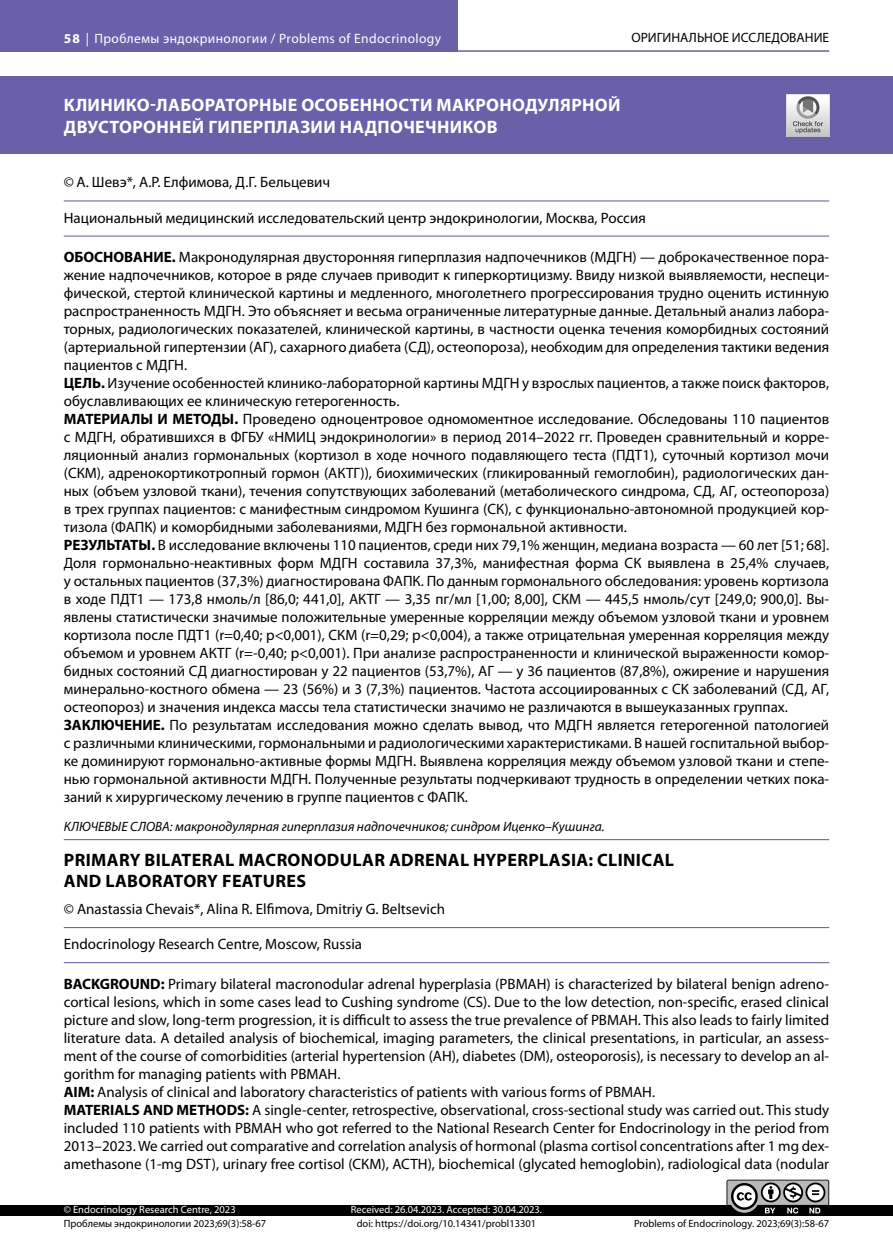
<style>
.page{position:relative;width:893px;height:1255px;background:#fff}
.page>*{position:absolute;margin:0;border:0;box-sizing:border-box;transform-origin:0 0}
.t1{font:700 18px/21.6px "Myriad Pro";letter-spacing:.02em;color:#fff}
.t2{font:700 18px/21.6px "Myriad Pro";letter-spacing:.02em;color:#000}
.t3{font:15px/18px "Myriad Pro";color:#000}
.t4{font:italic 13.5px "Myriad Pro";color:#000}
.t5{font:13.5px "Myriad Pro";letter-spacing:.03em;color:#fff}
.t6{font:13.5px "Myriad Pro";color:#000}
.t7{font:10.5px "Myriad Pro";color:#000}
.t8{font:10.5px "Myriad Pro";color:#fff}
.s1{font-weight:700}
</style>
<div class="page">
<hr style="left:0;top:50px;width:829px;height:2px;background:#6960aa">
<div style="left:0;top:0;width:457px;height:51px;background:#6960aa"></div>
<hr style="left:64px;top:200px;width:765px;height:1px;background:#6960aa">
<hr style="left:64px;top:235px;width:765px;height:1px;background:#6960aa">
<hr style="left:64px;top:839px;width:765px;height:1px;background:#6960aa">
<hr style="left:64px;top:927px;width:765px;height:1px;background:#6960aa">
<hr style="left:64px;top:962px;width:765px;height:1px;background:#6960aa">
<div style="left:0;top:1204px;width:893px;height:11px;background:#000"></div>
<div style="left:0;top:77px;width:893px;height:77px;background:#6960aa"></div>
<svg style="left:726px;top:1179px;width:103px;height:35px"></svg>
<img style="left:787px;top:94px;width:42px;height:43px">
<p class="t5" style="left:64px;top:30px;width:379px"><span class="s1">58</span> | Проблемы эндокринологии / Problems of Endocrinology</p>
<p class="t6" style="left:631px;top:29px;width:199px">ОРИГИНАЛЬНОЕ ИССЛЕДОВАНИЕ</p>
<p class="t1" style="left:64px;top:94px;width:558px">КЛИНИКО-ЛАБОРАТОРНЫЕ ОСОБЕННОСТИ МАКРОНОДУЛЯРНОЙ<br>ДВУСТОРОННЕЙ ГИПЕРПЛАЗИИ НАДПОЧЕЧНИКОВ</p>
<p class="t3" style="left:64px;top:172px;width:268px">© А. Шевэ*, А.Р. Елфимова, Д.Г. Бельцевич</p>
<p class="t3" style="left:64px;top:208px;width:584px">Национальный медицинский исследовательский центр эндокринологии, Москва, Россия</p>
<p class="t3" style="left:64px;top:248px;width:767px"><span class="s1">ОБОСНОВАНИЕ.</span> Макронодулярная двусторонняя гиперплазия надпочечников (МДГН) — доброкачественное пора&shy;жение надпочечников, которое в ряде случаев приводит к гиперкортицизму. Ввиду низкой выявляемости, неспеци&shy;фической, стертой клинической картины и медленного, многолетнего прогрессирования трудно оценить истинную распространенность МДГН. Это объясняет и весьма ограниченные литературные данные. Детальный анализ лабора&shy;торных, радиологических показателей, клинической картины, в частности оценка течения коморбидных состояний (артериальной гипертензии (АГ), сахарного диабета (СД), остеопороза), необходим для определения тактики ведения пациентов с МДГН.<br><span class="s1">ЦЕЛЬ.</span> Изучение особенностей клинико-лабораторной картины МДГН у взрослых пациентов, а также поиск факторов, обуславливающих ее клиническую гетерогенность.<br><span class="s1">МАТЕРИАЛЫ И МЕТОДЫ.</span> Проведено одноцентровое одномоментное исследование. Обследованы 110 пациентов с МДГН, обратившихся в ФГБУ «НМИЦ эндокринологии» в период 2014–2022 гг. Проведен сравнительный и корре&shy;ляционный анализ гормональных (кортизол в ходе ночного подавляющего теста (ПДТ1), суточный кортизол мочи (СКМ), адренокортикотропный гормон (АКТГ)), биохимических (гликированный гемоглобин), радиологических дан&shy;ных (объем узловой ткани), течения сопутствующих заболеваний (метаболического синдрома, СД, АГ, остеопороза) в трех группах пациентов: с манифестным синдромом Кушинга (СК), с функционально-автономной продукцией кор&shy;тизола (ФАПК) и коморбидными заболеваниями, МДГН без гормональной активности.<br><span class="s1">РЕЗУЛЬТАТЫ.</span> В исследование включены 110 пациентов, среди них 79,1% женщин, медиана возраста — 60 лет [51; 68].<br>Доля гормонально-неактивных форм МДГН составила 37,3%, манифестная форма СК выявлена в 25,4% случаев, у остальных пациентов (37,3%) диагностирована ФАПК. По данным гормонального обследования: уровень кортизола в ходе ПДТ1 — 173,8 нмоль/л [86,0; 441,0], АКТГ — 3,35 пг/мл [1,00; 8,00], СКМ — 445,5 нмоль/сут [249,0; 900,0]. Вы&shy;явлены статистически значимые положительные умеренные корреляции между объемом узловой ткани и уровнем кортизола после ПДТ1 (r=0,40; p&lt;0,001), СКМ (r=0,29; p&lt;0,004), а также отрицательная умеренная корреляция между объемом и уровнем АКТГ (r=-0,40; p&lt;0,001). При анализе распространенности и клинической выраженности комор&shy;бидных состояний СД диагностирован у 22 пациентов (53,7%), АГ — у 36 пациентов (87,8%), ожирение и нарушения минерально-костного обмена — 23 (56%) и 3 (7,3%) пациентов. Частота ассоциированных с СК заболеваний (СД, АГ, остеопороз) и значения индекса массы тела статистически значимо не различаются в вышеуказанных группах.<br><span class="s1">ЗАКЛЮЧЕНИЕ.</span> По результатам исследования можно сделать вывод, что МДГН является гетерогенной патологией с различными клиническими, гормональными и радиологическими характеристиками. В нашей госпитальной выбор&shy;ке доминируют гормонально-активные формы МДГН. Выявлена корреляция между объемом узловой ткани и степе&shy;нью гормональной активности МДГН. Полученные результаты подчеркивают трудность в определении четких пока&shy;заний к хирургическому лечению в группе пациентов с ФАПК.</p>
<p class="t4" style="left:64px;top:818px;width:542px">КЛЮЧЕВЫЕ СЛОВА: макронодулярная гиперплазия надпочечников; синдром Иценко–Кушинга.</p>
<p class="t2" style="left:64px;top:848px;width:612px">PRIMARY BILATERAL MACRONODULAR ADRENAL HYPERPLASIA: CLINICAL<br>AND LABORATORY FEATURES</p>
<p class="t3" style="left:64px;top:899px;width:383px">© Anastassia Chevais*, Alina R. Elfimova, Dmitriy G. Beltsevich</p>
<p class="t3" style="left:64px;top:935px;width:300px">Endocrinology Research Centre, Moscow, Russia</p>
<p class="t3" style="left:64px;top:974px;width:767px"><span class="s1">BACKGROUND:</span> Primary bilateral macronodular adrenal hyperplasia (PBMAH) is characterized by bilateral benign adreno&shy;cortical lesions, which in some cases lead to Cushing syndrome (CS). Due to the low detection, non-specific, erased clinical picture and slow, long-term progression, it is difficult to assess the true prevalence of PBMAH. This also leads to fairly limited literature data. A detailed analysis of biochemical, imaging parameters, the clinical presentations, in particular, an assess&shy;ment of the course of comorbidities (arterial hypertension (AH), diabetes (DM), osteoporosis), is necessary to develop an al&shy;gorithm for managing patients with PBMAH.<br><span class="s1">AIM:</span> Analysis of clinical and laboratory characteristics of patients with various forms of PBMAH.<br><span class="s1">MATERIALS AND METHODS:</span> A single-center, retrospective, observational, cross-sectional study was carried out. This study included 110 patients with PBMAH who got referred to the National Research Center for Endocrinology in the period from 2013–2023. We carried out comparative and correlation analysis of hormonal (plasma cortisol concentrations after 1 mg dex&shy;amethasone (1-mg DST), urinary free cortisol (СКМ), ACTH), biochemical (glycated hemoglobin), radiological data (nodular</p>
<p class="t8" style="left:351px;top:1203px;width:193px">Received: 26.04.2023. Accepted: 30.04.2023.</p>
<p class="t7" style="left:64px;top:1216px;width:204px">Проблемы эндокринологии 2023;69(3):58-67</p>
<p class="t7" style="left:357px;top:1216px;width:181px">doi: https://doi.org/10.14341/probl13301</p>
<p class="t7" style="left:634px;top:1216px;width:197px">Problems of Endocrinology. 2023;69(3):58-67</p>
<p class="t8" style="left:64px;top:1203px;width:173px">© Endocrinology Research Centre, 2023</p>
</div>
